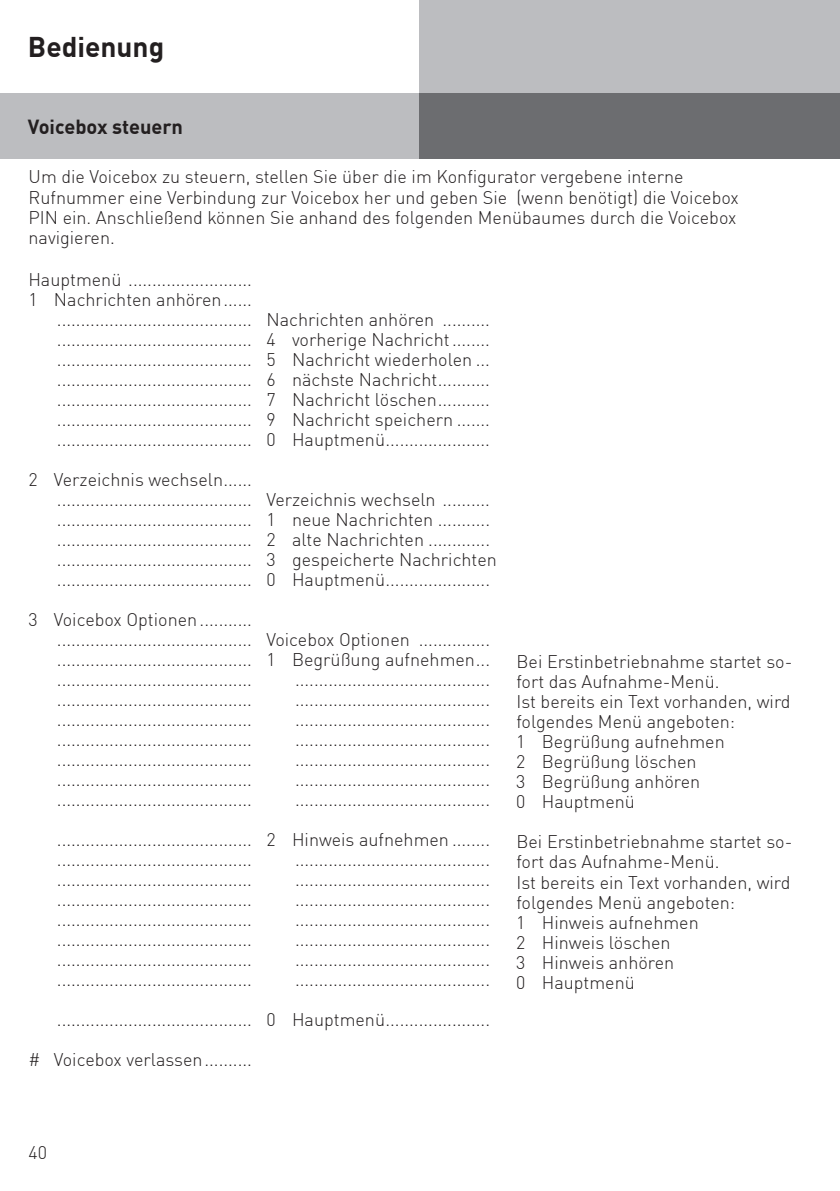
<style>
.page{position:relative;width:840px;height:1191px;background:#fff}
.page>*{position:absolute;margin:0;border:0;box-sizing:border-box;transform-origin:0 0}
.t1{font:700 28px "DIN Offc";color:#231f20}
.t2{font:700 20px "DIN Offc";color:#231f20}
.t3{font:300 18px/20px "DIN Offc";color:#231f20;text-align:justify}
</style>
<div class="page">
<div style="left:420px;top:0;width:419px;height:94px;background:#bcbdc0"></div>
<div style="left:0;top:93px;width:420px;height:66px;background:#bcbdc0"></div>
<div style="left:420px;top:93px;width:419px;height:66px;background:#6c6d70"></div>
<h1 class="t1" style="left:28px;top:28px;width:138px">Bedienung</h1>
<p class="t2" style="left:28px;top:113px;width:156px">Voicebox steuern</p>
<p class="t3" style="left:28px;top:167px;width:711px;text-align:left">Um die Voicebox zu steuern, stellen Sie über die im Konfigurator vergebene interne Rufnummer eine Verbindung zur Voicebox her und geben Sie (wenn benötigt) die Voicebox PIN ein. Anschließend können Sie anhand des folgenden Menübaumes durch die Voicebox navigieren.</p>
<p class="t3" style="left:28px;top:269px;width:225px;text-align:right">Hauptmenü ..........................<br>1 Nachrichten anhören...... ......................................... ......................................... ......................................... ......................................... ......................................... ......................................... .........................................</p>
<p class="t3" style="left:57px;top:469px;width:196px;text-indent:-29px">2 Verzeichnis wechseln...... ......................................... ......................................... ......................................... ......................................... .........................................</p>
<p class="t3" style="left:57px;top:609px;width:196px;text-indent:-29px">3 Voicebox Optionen........... ......................................... ......................................... ......................................... ......................................... ......................................... ......................................... ......................................... ......................................... .........................................</p>
<p class="t3" style="left:57px;top:829px;width:196px">......................................... ......................................... ......................................... ......................................... ......................................... ......................................... ......................................... .........................................</p>
<p class="t3" style="left:57px;top:1009px;width:196px">.........................................</p>
<p class="t3" style="left:28px;top:1049px;width:225px"># Voicebox verlassen..........</p>
<p class="t3" style="left:266px;top:309px;width:225px">Nachrichten anhören ..........<br>4 vorherige Nachricht........<br>5 Nachricht wiederholen ...<br>6 nächste Nachricht...........<br>7 Nachricht löschen...........<br>9 Nachricht speichern .......<br>0 Hauptmenü......................</p>
<p class="t3" style="left:266px;top:489px;width:232px;text-align:left">Verzeichnis wechseln ..........<br>1 neue Nachrichten ...........<br>2 alte Nachrichten .............<br>3 gespeicherte Nachrichten 0 Hauptmenü......................</p>
<p class="t3" style="left:266px;top:629px;width:225px;text-align:right">Voicebox Optionen ...............<br>1 Begrüßung aufnehmen... ......................................... ......................................... ......................................... ......................................... ......................................... ......................................... .........................................</p>
<p class="t3" style="left:295px;top:829px;width:196px;text-indent:-29px">2 Hinweis aufnehmen ........ ......................................... ......................................... ......................................... ......................................... ......................................... ......................................... .........................................</p>
<p class="t3" style="left:266px;top:1009px;width:225px">0 Hauptmenü......................</p>
<p class="t3" style="left:516px;top:651px;width:277px;text-align:left">Bei Erstinbetriebnahme startet so&shy;fort das Aufnahme-Menü.<br>Ist bereits ein Text vorhanden, wird folgendes Menü angeboten:<br>1 Begrüßung aufnehmen<br>2 Begrüßung löschen<br>3 Begrüßung anhören<br>0 Hauptmenü</p>
<p class="t3" style="left:516px;top:831px;width:277px;text-align:left">Bei Erstinbetriebnahme startet so&shy;fort das Aufnahme-Menü.<br>Ist bereits ein Text vorhanden, wird folgendes Menü angeboten:<br>1 Hinweis aufnehmen<br>2 Hinweis löschen<br>3 Hinweis anhören<br>0 Hauptmenü</p>
<p class="t3" style="left:28px;top:1142px;width:20px">40</p>
</div>
